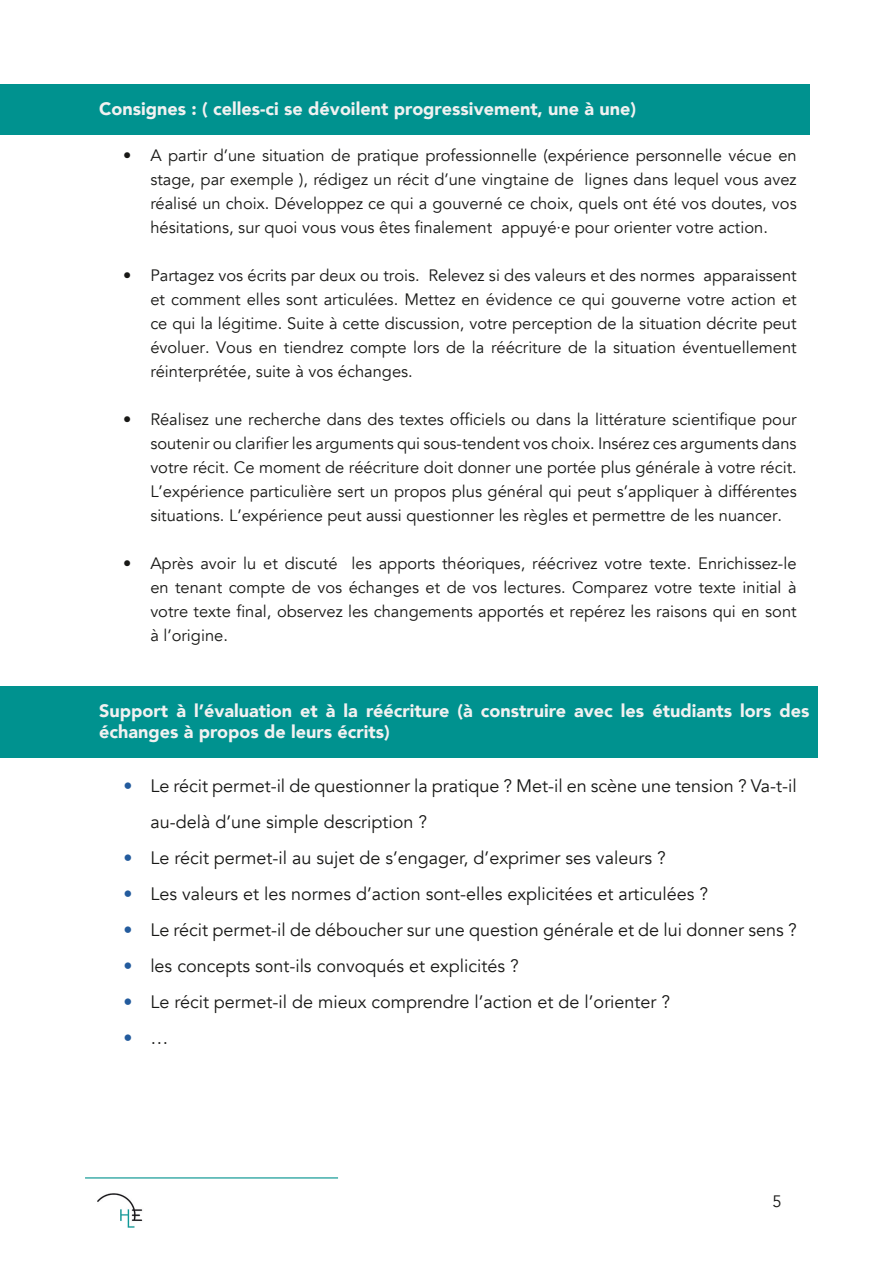
<style>
.page{position:relative;width:893px;height:1263px;background:#fff}
.page>*{position:absolute;margin:0;border:0;box-sizing:border-box;transform-origin:0 0}
.t1{font:18px/36px "Avenir";color:#181816}
.Soustitre{font:900 18px/21.6px "Avenir";color:#f1f1f1}
.Style_de_paragraphe_8_copie{font:900 18px "Avenir";color:#f1f1f1}
.t2{font:18px "Avenir";color:#235b9d}
.t3{font:16.5px/24px "Avenir";color:#181816;text-align:justify}
.s1{color:#235b9d}
.s2{color:#181816}
</style>
<div class="page">
<img style="left:97px;top:1193px;width:46px;height:35px">
<hr style="left:85px;top:1177px;width:253px;height:1px;background:#00928e">
<div style="left:0;top:84px;width:809px;height:51px;background:#00928f"></div>
<div style="left:0;top:686px;width:818px;height:72px;background:#00928f"></div>
<p class="Style_de_paragraphe_8_copie" style="left:99px;top:94px;width:538px">Consignes : ( celles-ci se dévoilent progressivement, une à une)</p>
<p class="t3" style="left:150px;top:143px;width:648px;text-indent:-27px">• A partir d’une situation de pratique professionnelle (expérience personnelle vécue en stage, par exemple ), rédigez un récit d’une vingtaine de lignes dans lequel vous avez réalisé un choix. Développez ce qui a gouverné ce choix, quels ont été vos doutes, vos hésitations, sur quoi vous vous êtes finalement appuyé·e pour orienter votre action.</p>
<p class="t3" style="left:150px;top:263px;width:648px;text-indent:-27px">• Partagez vos écrits par deux ou trois. Relevez si des valeurs et des normes apparaissent et comment elles sont articulées. Mettez en évidence ce qui gouverne votre action et ce qui la légitime. Suite à cette discussion, votre perception de la situation décrite peut évoluer. Vous en tiendrez compte lors de la réécriture de la situation éventuellement réinterprétée, suite à vos échanges.</p>
<p class="t3" style="left:150px;top:407px;width:648px;text-indent:-27px">• Réalisez une recherche dans des textes officiels ou dans la littérature scientifique pour soutenir ou clarifier les arguments qui sous-tendent vos choix. Insérez ces arguments dans votre récit. Ce moment de réécriture doit donner une portée plus générale à votre récit.<br>L’expérience particulière sert un propos plus général qui peut s’appliquer à différentes situations. L’expérience peut aussi questionner les règles et permettre de les nuancer.</p>
<p class="t3" style="left:150px;top:551px;width:648px;text-indent:-27px">• Après avoir lu et discuté les apports théoriques, réécrivez votre texte. Enrichissez-le en tenant compte de vos échanges et de vos lectures. Comparez votre texte initial à votre texte final, observez les changements apportés et repérez les raisons qui en sont à l’origine.</p>
<p class="Soustitre" style="left:99px;top:699px;width:712px">Support à l’évaluation et à la réécriture (à construire avec les étudiants lors des échanges à propos de leurs écrits)</p>
<p class="t1" style="left:150px;top:768px;width:648px;text-indent:-27px"><span class="s1">•</span> Le récit permet-il de questionner la pratique ? Met-il en scène une tension ? Va-t-il au-delà d’une simple description ?</p>
<p class="t1" style="left:124px;top:840px;width:544px"><span class="s1">•</span> Le récit permet-il au sujet de s’engager, d’exprimer ses valeurs ?</p>
<p class="t1" style="left:124px;top:876px;width:586px"><span class="s1">•</span> Les valeurs et les normes d’action sont-elles explicitées et articulées ?</p>
<p class="t1" style="left:124px;top:912px;width:675px"><span class="s1">•</span> Le récit permet-il de déboucher sur une question générale et de lui donner sens ?</p>
<p class="t1" style="left:124px;top:948px;width:397px"><span class="s1">•</span> les concepts sont-ils convoqués et explicités ?</p>
<p class="t1" style="left:124px;top:984px;width:548px"><span class="s1">•</span> Le récit permet-il de mieux comprendre l’action et de l’orienter ?</p>
<p class="t2" style="left:124px;top:1027px;width:46px">• <span class="s2">…</span></p>
<p class="t3" style="left:772px;top:1190px;width:11px">5</p>
</div>
